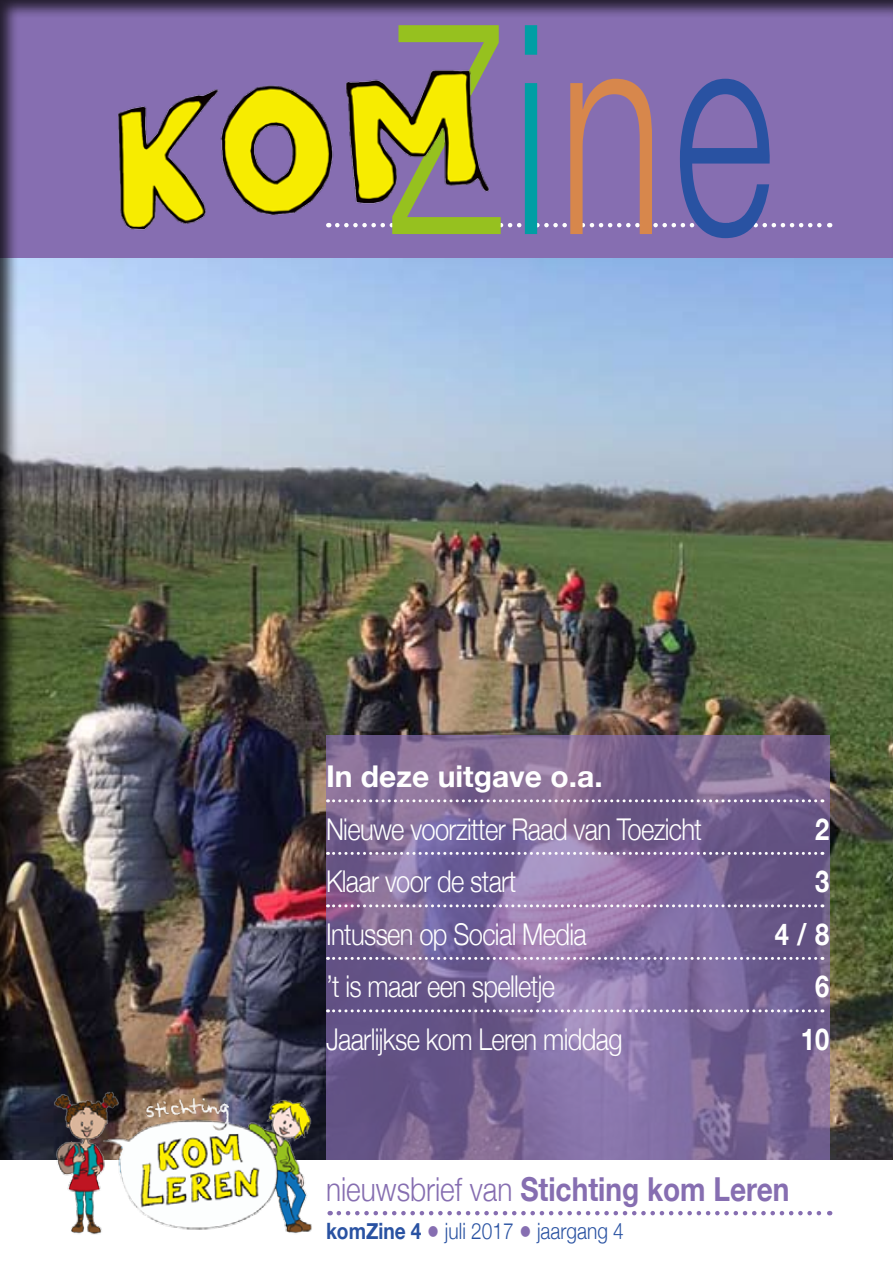
<style>
.page{position:relative;width:893px;height:1263px;background:#fff}
.page>*{position:absolute;margin:0;border:0;box-sizing:border-box;transform-origin:0 0}
.t1{font:700 33px "Helvetica Neue";color:#866eb1;scale:.85 1}
.t2{font:300 30px "Helvetica Neue";letter-spacing:-.025em;color:#fff;scale:.85 1}
.t3{font:700 30px "Helvetica Neue";color:#fff}
.t4{font:700 30px "Helvetica Neue";color:#fff;scale:.85 1}
.t5{font:300 22.5px "Helvetica Neue";color:#2952a2;scale:.85 1}
.s1{font-weight:300}
.s2{font-weight:700}
.s3{font-weight:400;font-size:30px;color:#866eb1}
</style>
<div class="page">
<div style="left:0;top:0;width:893px;height:1161px;background:#000;opacity:.75"></div>
<img style="left:48px;top:1086px;width:278px;height:149px">
<svg style="left:337px;top:25px;width:493px;height:213px;background:#8071a5"></svg>
<img style="left:92px;top:45px;width:425px;height:196px">
<svg style="left:326px;top:736px;width:503px;height:424px;background:#7b6797"></svg>
<svg style="left:339px;top:1211px;width:491px;height:4px"></svg>
<svg style="left:334px;top:799px;width:489px;height:3px"></svg>
<svg style="left:334px;top:852px;width:489px;height:3px"></svg>
<svg style="left:334px;top:904px;width:489px;height:3px"></svg>
<svg style="left:334px;top:957px;width:489px;height:3px"></svg>
<svg style="left:334px;top:1009px;width:489px;height:3px"></svg>
<p class="t3" style="left:326px;top:758px;width:278px">In deze uitgave o.a.</p>
<p class="t2" style="left:326px;top:811px;width:444px">Nieuwe voorzitter Raad van Toezicht</p>
<p class="t4" style="left:815px;top:811px;width:18px">2</p>
<p class="t2" style="left:326px;top:863px;width:225px">Klaar voor de start</p>
<p class="t4" style="left:815px;top:863px;width:18px">3</p>
<p class="t2" style="left:326px;top:916px;width:308px">Intussen op Social Media</p>
<p class="t4" style="left:775px;top:916px;width:66px">4 / 8</p>
<p class="t2" style="left:326px;top:968px;width:271px">’t is maar een spelletje</p>
<p class="t4" style="left:815px;top:968px;width:18px">6</p>
<p class="t2" style="left:326px;top:1021px;width:350px">Jaarlijkse kom Leren middag</p>
<p class="t4" style="left:801px;top:1021px;width:35px">10</p>
<p class="t1" style="left:326px;top:1168px;width:547px"><span class="s1">nieuwsbrief van</span> Stichting kom Leren</p>
<p class="t5" style="left:326px;top:1217px;width:352px"><span class="s2">komZine 4</span> <span class="s3">•</span> juli 2017 <span class="s3">•</span> jaargang 4</p>
</div>
